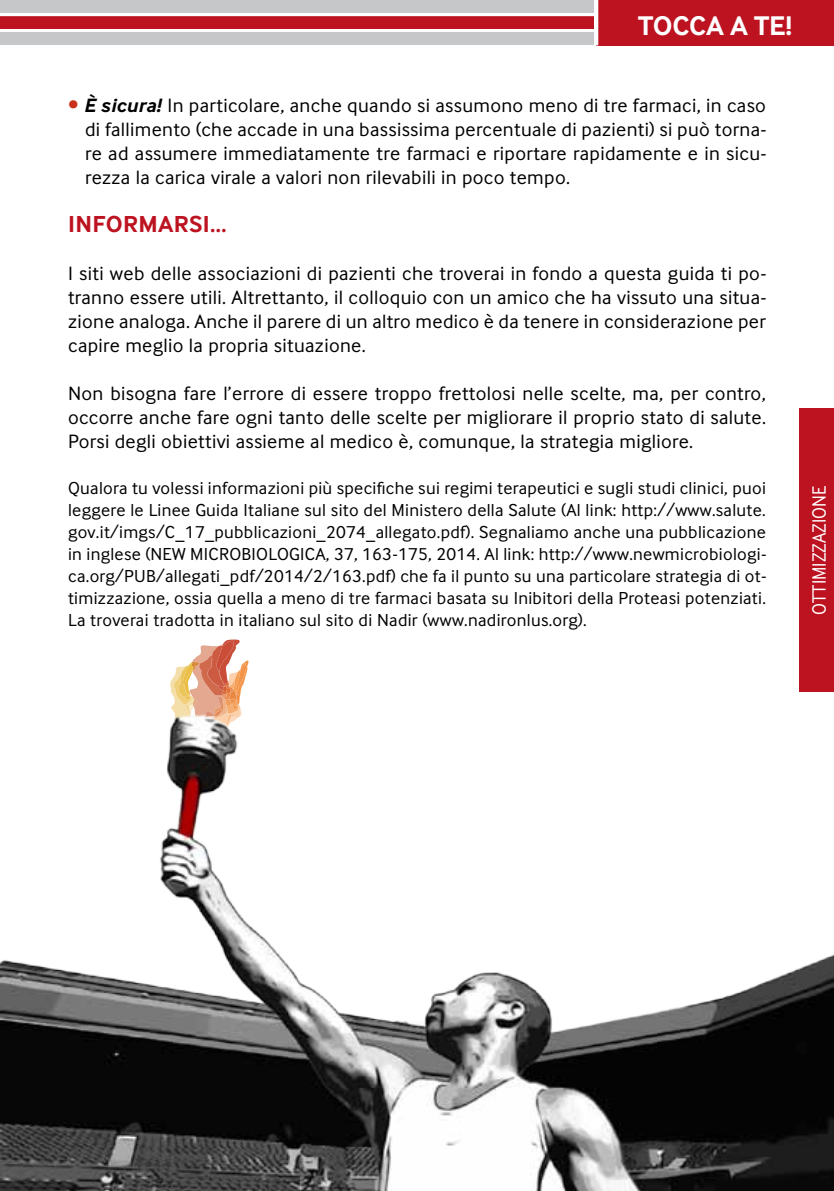
<style>
.page{position:relative;width:834px;height:1191px;background:#fff}
.page>*{position:absolute;margin:0;border:0;box-sizing:border-box;transform-origin:0 0}
.t1{font:700 28px "Inter Face";letter-spacing:-.005em;color:#fff}
.t2{font:700 24px "Inter Face";letter-spacing:.015em;color:#bd1220}
.t3{font:20px/24px "Inter Face";letter-spacing:.015em;color:#000;text-align:justify}
.t4{font:20px "Inter Face";color:#fff;scale:.9 1}
.t5{font:18px/22px "Inter Face";letter-spacing:.015em;color:#000;text-align:justify}
.s1{font-weight:700;font-style:italic;color:#c9311a}
.s2{font-weight:700;font-style:italic}
</style>
<div class="page">
<img style="left:0;top:639px;width:833px;height:552px">
<div style="left:799px;top:408px;width:34px;height:284px;background:#bd1220"></div>
<div style="left:0;top:33px;width:593px;height:12px;background:#c6c7c8"></div>
<div style="left:0;top:0;width:593px;height:13px;background:#c6c7c8"></div>
<div style="left:0;top:16px;width:593px;height:13px;background:#bd1220"></div>
<div style="left:596px;top:0;width:237px;height:45px;background:#bd1220"></div>
<hr style="left:594px;top:0;width:4px;height:45px;background:#fff">
<h1 class="t1" style="left:638px;top:10px;width:156px">TOCCA A TE!</h1>
<p class="t3" style="left:85px;top:93px;width:683px;text-indent:-17px"><span class="s1">•</span> <span class="s2">è sicura!</span> In particolare, anche quando si assumono meno di tre farmaci, in caso di fallimento (che accade in una bassissima percentuale di pazienti) si può torna&shy;re ad assumere immediatamente tre farmaci e riportare rapidamente e in sicu&shy;rezza la carica virale a valori non rilevabili in poco tempo.</p>
<p class="t2" style="left:68px;top:210px;width:160px">INFORMARSI…</p>
<p class="t3" style="left:68px;top:261px;width:700px">I siti web delle associazioni di pazienti che troverai in fondo a questa guida ti po&shy;tranno essere utili. Altrettanto, il colloquio con un amico che ha vissuto una situa&shy;zione analoga. Anche il parere di un altro medico è da tenere in considerazione per capire meglio la propria situazione.</p>
<p class="t3" style="left:68px;top:381px;width:699px">Non bisogna fare l’errore di essere troppo frettolosi nelle scelte, ma, per contro, occorre anche fare ogni tanto delle scelte per migliorare il proprio stato di salute.<br>Porsi degli obiettivi assieme al medico è, comunque, la strategia migliore.</p>
<p class="t5" style="left:68px;top:477px;width:699px">Qualora tu volessi informazioni più specifiche sui regimi terapeutici e sugli studi clinici, puoi leggere le Linee Guida Italiane sul sito del Ministero della Salute (Al link: http://www.salute. gov.it/imgs/C_17_pubblicazioni_2074_allegato.pdf). Segnaliamo anche una pubblicazione in inglese (NEW MICROBIOLOGICA, 37, 163-175, 2014. Al link: http://www.newmicrobiologi&shy;ca.org/PUB/allegati_pdf/2014/2/163.pdf) che fa il punto su una particolare strategia di ot&shy;timizzazione, ossia quella a meno di tre farmaci basata su Inibitori della Proteasi potenziati.<br>La troverai tradotta in italiano sul sito di Nadir (www.nadironlus.org).</p>
<p class="t4" style="left:807px;top:614px;width:145px;rotate:-90deg">OTTIMIZZAZIONE</p>
</div>
